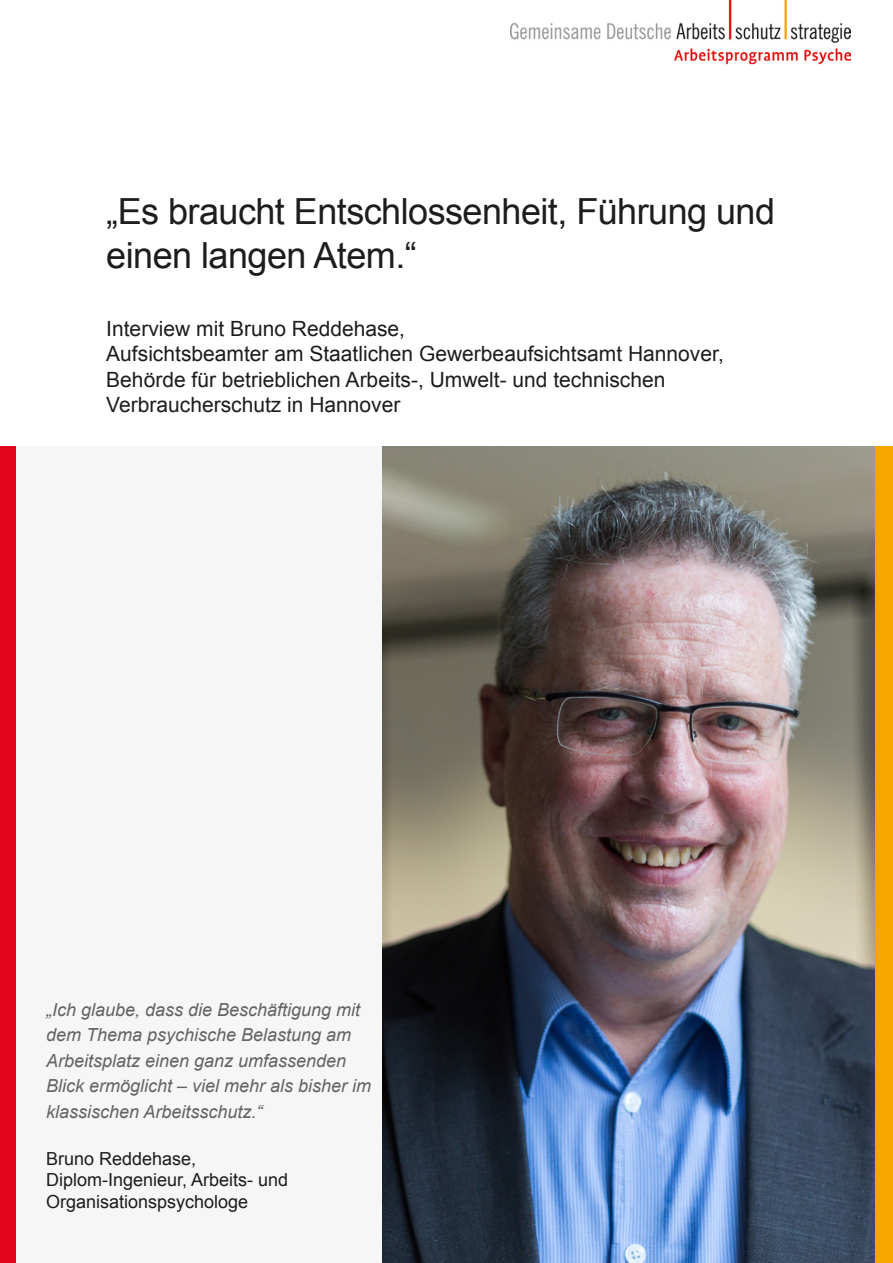
<style>
.page{position:relative;width:893px;height:1263px;background:#fff}
.page>*{position:absolute;margin:0;border:0;box-sizing:border-box;transform-origin:0 0}
.Titel{font:36px/43.2px "Arial";letter-spacing:-.015em;color:#1d1d1b}
.pers_Angaben{font:21px/25.5px "Arial";color:#1d1d1b}
.Zitat_Titelseite{font:italic 18px/25.5px "Arial";color:#646363}
.Fließtext{font:18px/21.6px "Arial";color:#1d1d1b}
</style>
<div class="page">
<img style="left:382px;top:446px;width:494px;height:817px">
<img style="left:510px;top:0;width:340px;height:65px">
<div style="left:0;top:446px;width:16px;height:817px;background:#e3051b"></div>
<div style="left:16px;top:446px;width:366px;height:817px;background:#f6f6f6"></div>
<div style="left:876px;top:446px;width:17px;height:817px;background:#f7a600"></div>
<p class="Titel" style="left:106px;top:190px;width:670px">„Es braucht Entschlossenheit, Führung und einen langen Atem.“</p>
<p class="pers_Angaben" style="left:106px;top:316px;width:619px">Interview mit Bruno Reddehase,<br>Aufsichtsbeamter am Staatlichen Gewerbeaufsichtsamt Hannover, Behörde für betrieblichen Arbeits-, Umwelt- und technischen Verbraucherschutz in Hannover</p>
<p class="Zitat_Titelseite" style="left:46px;top:997px;width:327px">„Ich glaube, dass die Beschäftigung mit dem Thema psychische Belastung am Arbeitsplatz einen ganz umfassenden Blick ermöglicht – viel mehr als bisher im klassischen Arbeitsschutz.“</p>
<p class="Fließtext" style="left:46px;top:1147px;width:244px">Bruno Reddehase,<br>Diplom-Ingenieur, Arbeits- und<br>Organisationspsychologe</p>
</div>
